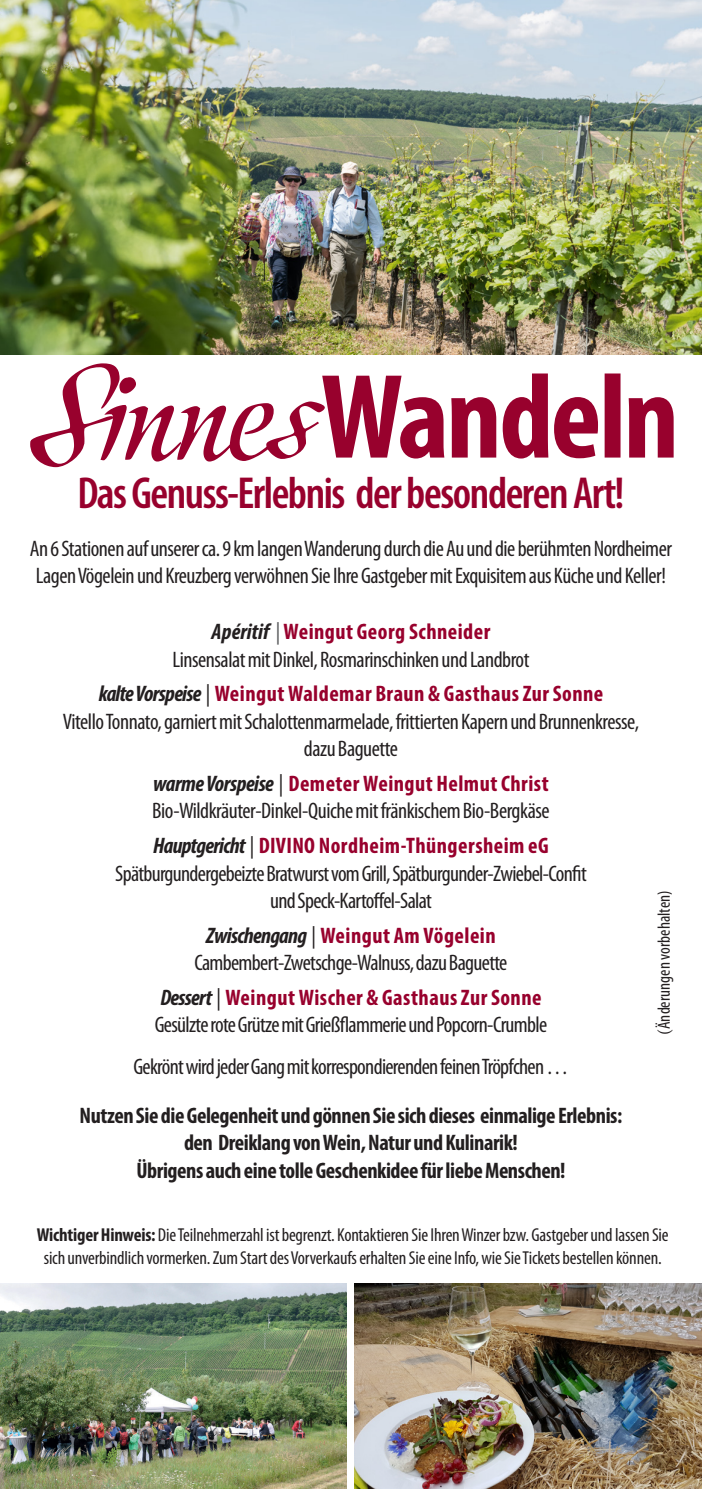
<style>
.page{position:relative;width:702px;height:1489px;background:#fff}
.page>*{position:absolute;margin:0;border:0;box-sizing:border-box;transform-origin:0 0}
.Fließtext{font:600 condensed 45px "Myriad Pro";letter-spacing:-.03em;color:#98012d}
.Einzug_Fließtext{font:condensed 22.5px/27.5px "Myriad Pro";letter-spacing:-.02em;color:#231f20;text-align:center}
.Einzug_Fließtext-2{font:700 condensed 22.5px/27.5px "Myriad Pro";letter-spacing:-.02em;color:#231f20;text-align:center}
.Einzug_Fließtext-3{font:condensed 18.75px/22.5px "Myriad Pro";letter-spacing:-.01em;color:#231f20;text-align:center}
.t1{font:condensed 17.5px "Myriad Pro";color:#231f20}
.s1{font-weight:700;font-style:italic}
.s2{color:#57585a}
.s3{font-weight:700;color:#98012d}
.s4{font-family:"Minion Pro";font-stretch:normal}
.s5{font-weight:700}
</style>
<div class="page">
<img style="left:0;top:0;width:702px;height:354px">
<img style="left:0;top:1283px;width:346px;height:205px">
<img style="left:354px;top:1283px;width:348px;height:205px">
<svg style="left:30px;top:363px;width:643px;height:104px"></svg>
<p class="Fließtext" style="left:77px;top:465px;width:548px">Das Genuss-Erlebnis der besonderen Art!</p>
<p class="Einzug_Fließtext" style="left:30px;top:534px;width:643px;text-align:left">An 6 Stationen auf unserer ca. 9 km langen Wanderung durch die Au und die berühmten Nordheimer<br>Lagen Vögelein und Kreuzberg verwöhnen Sie Ihre Gastgeber mit Exquisitem aus Küche und Keller!</p>
<p class="Einzug_Fließtext" style="left:172px;top:617px;width:358px"><span class="s1">Apéritif</span> <span class="s2">|</span><span class="s3">Weingut Georg Schneider<br></span>Linsensalat mit Dinkel, Rosmarinschinken und Landbrot</p>
<p class="Einzug_Fließtext" style="left:63px;top:679px;width:577px"><span class="s1">kalte Vorspeise</span> | <span class="s3">Weingut Waldemar Braun &amp; Gasthaus Zur Sonne<br></span>Vitello Tonnato, garniert mit Schalottenmarmelade, frittierten Kapern und Brunnenkresse, dazu Baguette</p>
<p class="Einzug_Fließtext" style="left:152px;top:769px;width:399px;text-align:left"><span class="s1">warme Vorspeise</span> | <span class="s3">Demeter Weingut Helmut Christ<br></span>Bio-Wildkräuter-Dinkel-Quiche mit fränkischem Bio-Bergkäse</p>
<p class="Einzug_Fließtext" style="left:115px;top:831px;width:473px"><span class="s1">Hauptgericht</span> | <span class="s3">DIVINO Nordheim-Thüngersheim eG<br></span>Spätburgundergebeizte Bratwurst vom Grill, Spätburgunder-Zwiebel-Confit und Speck-Kartoffel-Salat</p>
<p class="Einzug_Fließtext" style="left:194px;top:921px;width:314px"><span class="s1">Zwischengang</span> | <span class="s3">Weingut Am Vögelein<br></span>Cambembert-Zwetschge-Walnuss, dazu Baguette</p>
<p class="Einzug_Fließtext" style="left:155px;top:983px;width:394px;text-align:left"><span class="s1">Dessert</span> | <span class="s3">Weingut Wischer &amp; Gasthaus Zur Sonne<br></span>Gesülzte rote Grütze mit Grießflammerie und Popcorn-Crumble</p>
<p class="Einzug_Fließtext" style="left:133px;top:1052px;width:436px">Gekrönt wird jeder Gang mit korrespondierenden feinen Tröpfchen …</p>
<p class="Einzug_Fließtext-2" style="left:80px;top:1100px;width:544px">Nutzen Sie die Gelegenheit und gönnen Sie sich dieses einmalige Erlebnis: den Dreiklang von Wein, Natur und Kulinarik!<br>Übrigens auch eine tolle Geschenkidee für liebe Menschen!</p>
<p class="t1" style="left:653px;top:1035px;width:146px;rotate:-90deg"><span class="s4">(</span>Änderungen vorbehalten)</p>
<p class="Einzug_Fließtext-3" style="left:37px;top:1223px;width:633px"><span class="s5">Wichtiger Hinweis:</span> Die Teilnehmerzahl ist begrenzt. Kontaktieren Sie Ihren Winzer bzw. Gastgeber und lassen Sie sich unverbindlich vormerken. Zum Start des Vorverkaufs erhalten Sie eine Info, wie Sie Tickets bestellen können.</p>
</div>
